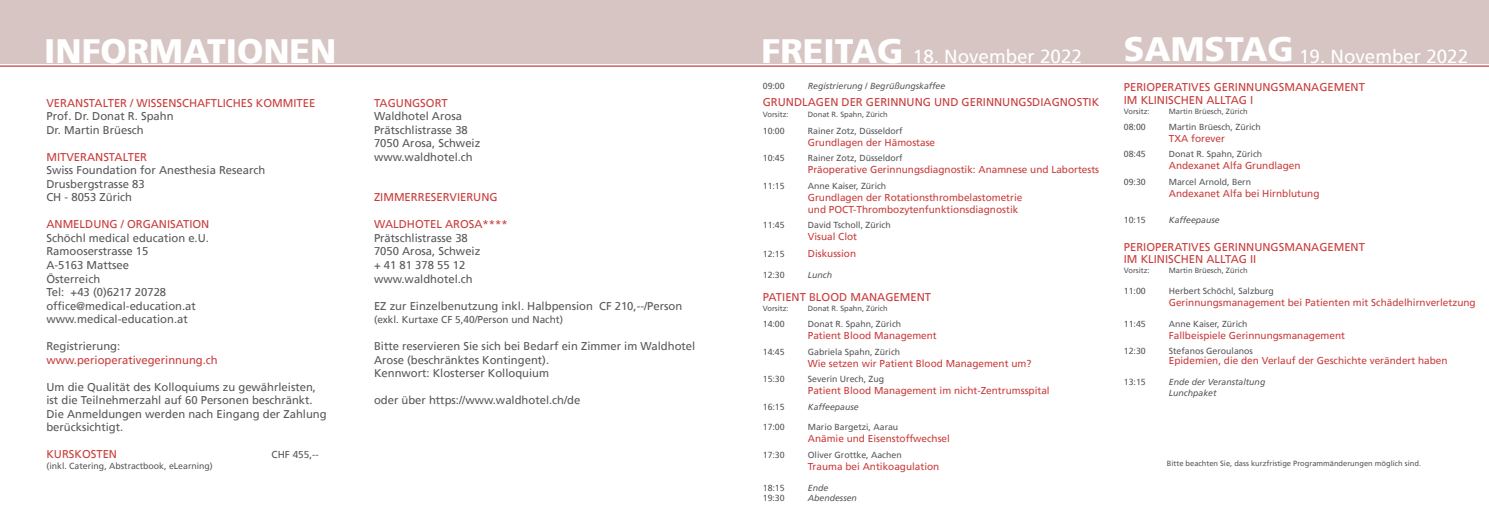
<style>
.page{position:relative;width:1489px;height:525px;background:#fff}
.page>*{position:absolute;margin:0;border:0;box-sizing:border-box;transform-origin:0 0}
.t1{font:900 33.75px "Frutiger";color:#fff}
.t2{font:18.75px "Frutiger";color:#fff}
.t3{font:11.25px/13.5px "Frutiger";color:#57585a}
.t4{font:11.25px "Frutiger";color:#c93d3c}
.t5{font:10px "Frutiger";color:#c93d3c}
.t6{font:10px "Frutiger";color:#57585a}
.t7{font:8.75px "Frutiger";color:#57585a}
.t8{font:italic 8.75px "Frutiger";color:#57585a}
.t9{font:7.5px "Frutiger";color:#57585a}
.s1{font-style:normal}
</style>
<div class="page">
<div style="left:0;top:0;width:1488px;height:64px;background:#d6c5c2"></div>
<hr style="left:0;top:65px;width:1488px;height:2px;background:#c93d3c">
<p class="t1" style="left:44px;top:31px;width:294px">INFORMATIONEN</p>
<p class="t1" style="left:761px;top:31px;width:143px">FREITAG</p>
<p class="t2" style="left:912px;top:45px;width:170px">18. November 2022</p>
<p class="t1" style="left:1123px;top:29px;width:171px">SAMSTAG</p>
<p class="t2" style="left:1299px;top:45px;width:170px">19. November 2022</p>
<p class="t4" style="left:374px;top:96px;width:75px">TAGUNGSORT</p>
<p class="t3" style="left:374px;top:110px;width:89px">Waldhotel Arosa</p>
<p class="t3" style="left:374px;top:123px;width:95px">Prätschlistrasse 38</p>
<p class="t3" style="left:374px;top:137px;width:108px">7050 Arosa, Schweiz</p>
<p class="t3" style="left:374px;top:150px;width:100px">www.waldhotel.ch</p>
<p class="t4" style="left:374px;top:191px;width:125px">ZIMMERRESERVIERUNG</p>
<p class="t4" style="left:374px;top:218px;width:135px">WALDHOTEL AROSA****</p>
<p class="t3" style="left:374px;top:231px;width:95px">Prätschlistrasse 38</p>
<p class="t3" style="left:374px;top:245px;width:108px">7050 Arosa, Schweiz</p>
<p class="t3" style="left:374px;top:258px;width:93px">+ 41 81 378 55 12</p>
<p class="t3" style="left:374px;top:272px;width:100px">www.waldhotel.ch</p>
<p class="t3" style="left:374px;top:299px;width:310px">EZ zur Einzelbenutzung inkl. Halbpension CF 210,--/Person</p>
<p class="t6" style="left:374px;top:313px;width:190px">(exkl. Kurtaxe CF 5,40/Person und Nacht)</p>
<p class="t3" style="left:374px;top:339px;width:323px">Bitte reservieren Sie sich bei Bedarf ein Zimmer im Waldhotel<br>Arose (beschränktes Kontingent).</p>
<p class="t3" style="left:374px;top:366px;width:177px">Kennwort: Klosterser Kolloquium</p>
<p class="t3" style="left:374px;top:393px;width:208px">oder über https://www.waldhotel.ch/de</p>
<p class="t7" style="left:762px;top:80px;width:23px">09:00</p>
<p class="t8" style="left:807px;top:81px;width:139px">Registrierung <span class="s1">/</span> Begrüßungskaffee</p>
<p class="t4" style="left:762px;top:96px;width:338px">GRUNDLAGEN DER GERINNUNG UND GERINNUNGSDIAGNOSTIK</p>
<p class="t9" style="left:762px;top:110px;width:27px">Vorsitz:</p>
<p class="t9" style="left:807px;top:110px;width:82px">Donat R. Spahn, Zürich</p>
<p class="t7" style="left:762px;top:125px;width:23px">10:00</p>
<p class="t7" style="left:807px;top:125px;width:96px">Rainer Zotz, Düsseldorf</p>
<p class="t5" style="left:807px;top:136px;width:129px">Grundlagen der Hämostase</p>
<p class="t7" style="left:762px;top:153px;width:23px">10:45</p>
<p class="t7" style="left:807px;top:153px;width:96px">Rainer Zotz, Düsseldorf</p>
<p class="t5" style="left:807px;top:164px;width:293px">Präoperative Gerinnungsdiagnostik: Anamnese und Labortests</p>
<p class="t7" style="left:762px;top:180px;width:23px">11:15</p>
<p class="t7" style="left:807px;top:180px;width:80px">Anne Kaiser, Zürich</p>
<p class="t5" style="left:807px;top:191px;width:216px">Grundlagen der Rotationsthrombelastometrie</p>
<p class="t5" style="left:807px;top:203px;width:212px">und POCT-Thrombozytenfunktionsdiagnostik</p>
<p class="t7" style="left:762px;top:220px;width:23px">11:45</p>
<p class="t7" style="left:807px;top:220px;width:84px">David Tscholl, Zürich</p>
<p class="t5" style="left:807px;top:231px;width:51px">Visual Clot</p>
<p class="t7" style="left:762px;top:249px;width:23px">12:15</p>
<p class="t5" style="left:807px;top:248px;width:50px">Diskussion</p>
<p class="t7" style="left:762px;top:270px;width:23px">12:30</p>
<p class="t8" style="left:807px;top:270px;width:26px">Lunch</p>
<p class="t4" style="left:762px;top:291px;width:170px">PATIENT BLOOD MANAGEMENT</p>
<p class="t9" style="left:762px;top:304px;width:27px">Vorsitz:</p>
<p class="t9" style="left:807px;top:304px;width:82px">Donat R. Spahn, Zürich</p>
<p class="t7" style="left:762px;top:318px;width:23px">14:00</p>
<p class="t7" style="left:807px;top:318px;width:95px">Donat R. Spahn, Zürich</p>
<p class="t5" style="left:807px;top:329px;width:130px">Patient Blood Management</p>
<p class="t7" style="left:762px;top:346px;width:23px">14:45</p>
<p class="t7" style="left:807px;top:346px;width:94px">Gabriela Spahn, Zürich</p>
<p class="t5" style="left:807px;top:357px;width:225px">Wie setzen wir Patient Blood Management um?</p>
<p class="t7" style="left:762px;top:373px;width:23px">15:30</p>
<p class="t7" style="left:807px;top:373px;width:78px">Severin Urech, Zug</p>
<p class="t5" style="left:807px;top:384px;width:243px">Patient Blood Management im nicht-Zentrumsspital</p>
<p class="t7" style="left:762px;top:401px;width:23px">16:15</p>
<p class="t8" style="left:807px;top:401px;width:52px">Kaffeepause</p>
<p class="t7" style="left:762px;top:421px;width:23px">17:00</p>
<p class="t7" style="left:807px;top:421px;width:92px">Mario Bargetzi, Aarau</p>
<p class="t5" style="left:807px;top:432px;width:144px">Anämie und Eisenstoffwechsel</p>
<p class="t7" style="left:762px;top:449px;width:23px">17:30</p>
<p class="t7" style="left:807px;top:449px;width:95px">Oliver Grottke, Aachen</p>
<p class="t5" style="left:807px;top:460px;width:133px">Trauma bei Antikoagulation</p>
<p class="t7" style="left:762px;top:482px;width:23px">18:15</p>
<p class="t8" style="left:807px;top:482px;width:22px">Ende</p>
<p class="t7" style="left:762px;top:492px;width:23px">19:30</p>
<p class="t8" style="left:807px;top:493px;width:51px">Abendessen</p>
<p class="t4" style="left:1123px;top:81px;width:243px">PERIOPERATIVES GERINNUNGSMANAGEMENT</p>
<p class="t4" style="left:1123px;top:93px;width:131px">IM KLINISCHEN ALLTAG I</p>
<p class="t9" style="left:1123px;top:107px;width:27px">Vorsitz:</p>
<p class="t9" style="left:1168px;top:107px;width:80px">Martin Brüesch, Zürich</p>
<p class="t7" style="left:1123px;top:121px;width:23px">08:00</p>
<p class="t7" style="left:1168px;top:121px;width:93px">Martin Brüesch, Zürich</p>
<p class="t5" style="left:1168px;top:132px;width:58px">TXA forever</p>
<p class="t7" style="left:1123px;top:149px;width:23px">08:45</p>
<p class="t7" style="left:1168px;top:149px;width:95px">Donat R. Spahn, Zürich</p>
<p class="t5" style="left:1168px;top:160px;width:133px">Andexanet Alfa Grundlagen</p>
<p class="t7" style="left:1123px;top:176px;width:23px">09:30</p>
<p class="t7" style="left:1168px;top:176px;width:84px">Marcel Arnold, Bern</p>
<p class="t5" style="left:1168px;top:187px;width:152px">Andexanet Alfa bei Hirnblutung</p>
<p class="t7" style="left:1123px;top:214px;width:23px">10:15</p>
<p class="t8" style="left:1168px;top:214px;width:52px">Kaffeepause</p>
<p class="t4" style="left:1123px;top:240px;width:243px">PERIOPERATIVES GERINNUNGSMANAGEMENT</p>
<p class="t4" style="left:1123px;top:252px;width:134px">IM KLINISCHEN ALLTAG II</p>
<p class="t9" style="left:1123px;top:266px;width:27px">Vorsitz:</p>
<p class="t9" style="left:1168px;top:266px;width:80px">Martin Brüesch, Zürich</p>
<p class="t7" style="left:1123px;top:285px;width:23px">11:00</p>
<p class="t7" style="left:1168px;top:285px;width:107px">Herbert Schöchl, Salzburg</p>
<p class="t5" style="left:1168px;top:296px;width:308px">Gerinnungsmanagement bei Patienten mit Schädelhirnverletzung</p>
<p class="t7" style="left:1123px;top:318px;width:23px">11:45</p>
<p class="t7" style="left:1168px;top:318px;width:80px">Anne Kaiser, Zürich</p>
<p class="t5" style="left:1168px;top:329px;width:178px">Fallbeispiele Gerinnungsmanagement</p>
<p class="t7" style="left:1123px;top:346px;width:23px">12:30</p>
<p class="t7" style="left:1168px;top:346px;width:86px">Stefanos Geroulanos</p>
<p class="t5" style="left:1168px;top:355px;width:280px">Epidemien, die den Verlauf der Geschichte verändert haben</p>
<p class="t7" style="left:1123px;top:377px;width:23px">13:15</p>
<p class="t8" style="left:1168px;top:377px;width:98px">Ende der Veranstaltung</p>
<p class="t8" style="left:1168px;top:387px;width:49px">Lunchpaket</p>
<p class="t4" style="left:46px;top:96px;width:270px">VERANSTALTER / WISSENSCHAFTLICHES KOMMITEE</p>
<p class="t3" style="left:46px;top:110px;width:129px">Prof. Dr. Donat R. Spahn</p>
<p class="t3" style="left:46px;top:123px;width:99px">Dr. Martin Brüesch</p>
<p class="t4" style="left:46px;top:150px;width:102px">MITVERANSTALTER</p>
<p class="t3" style="left:46px;top:164px;width:220px">Swiss Foundation for Anesthesia Research</p>
<p class="t3" style="left:46px;top:177px;width:100px">Drusbergstrasse 83</p>
<p class="t3" style="left:46px;top:191px;width:87px">CH - 8053 Zürich</p>
<p class="t4" style="left:46px;top:218px;width:164px">ANMELDUNG / ORGANISATION</p>
<p class="t3" style="left:46px;top:231px;width:164px">Schöchl medical education e.U.</p>
<p class="t3" style="left:46px;top:245px;width:103px">Ramooserstrasse 15</p>
<p class="t3" style="left:46px;top:258px;width:84px">A-5163 Mattsee</p>
<p class="t3" style="left:46px;top:272px;width:55px">Österreich</p>
<p class="t3" style="left:46px;top:285px;width:121px">Tel: +43 (0)6217 20728</p>
<p class="t3" style="left:46px;top:299px;width:151px">office@medical-education.at</p>
<p class="t3" style="left:46px;top:312px;width:143px">www.medical-education.at</p>
<p class="t3" style="left:46px;top:339px;width:75px">Registrierung:</p>
<p class="t4" style="left:46px;top:353px;width:173px">www.perioperativegerinnung.ch</p>
<p class="t3" style="left:46px;top:380px;width:271px">Um die Qualität des Kolloquiums zu gewährleisten,</p>
<p class="t3" style="left:46px;top:393px;width:268px">ist die Teilnehmerzahl auf 60 Personen beschränkt.</p>
<p class="t3" style="left:46px;top:407px;width:282px">Die Anmeldungen werden nach Eingang der Zahlung</p>
<p class="t3" style="left:46px;top:420px;width:78px">berücksichtigt.</p>
<p class="t4" style="left:46px;top:447px;width:72px">KURSKOSTEN</p>
<p class="t6" style="left:271px;top:448px;width:49px">CHF 455,--</p>
<p class="t7" style="left:46px;top:460px;width:168px">(inkl. Catering, Abstractbook, eLearning)</p>
<p class="t9" style="left:1166px;top:458px;width:256px">Bitte beachten Sie, dass kurzfristige Programmänderungen möglich sind.</p>
</div>
